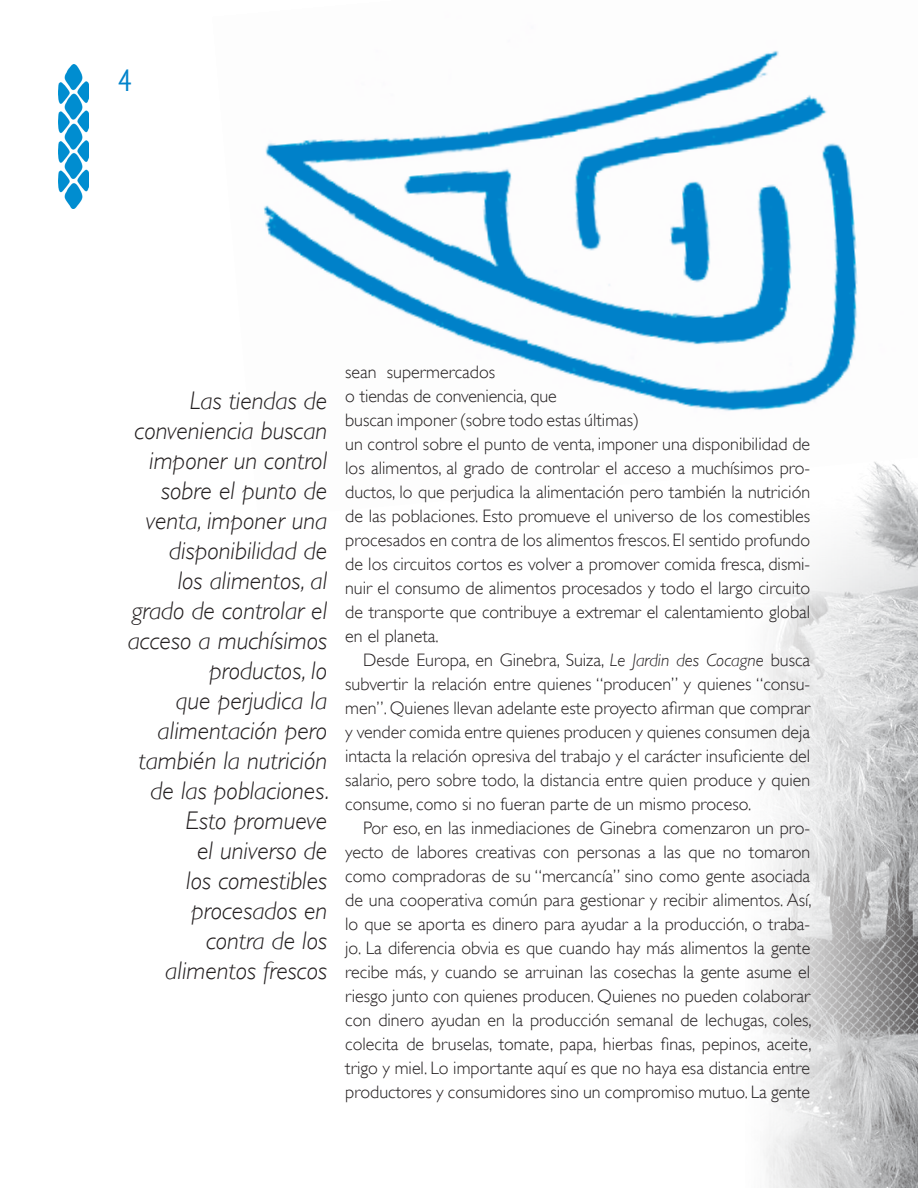
<style>
.page{position:relative;width:918px;height:1188px;background:#fff}
.page>*{position:absolute;margin:0;border:0;box-sizing:border-box;transform-origin:0 0}
.t1{font:condensed 30px "PT Sans";color:#0083cb}
.balazo{font:italic 300 25.5px/30px "Gill Sans";color:#231f20;text-align:right}
.cuerpo{font:300 18px/24px "Gill Sans";color:#231f20;text-align:justify}
.s1{font-style:italic}
</style>
<div class="page">
<img style="left:58px;top:65px;width:30px;height:143px">
<img style="left:763px;top:518px;width:155px;height:670px">
<img style="left:263px;top:50px;width:655px;height:468px">
<h1 class="t1" style="left:118px;top:61px;width:15px">4</h1>
<p class="balazo" style="left:128px;top:385px;width:203px">Las tiendas de conveniencia buscan imponer un control sobre el punto de venta, imponer una disponibilidad de<br>los alimentos, al grado de controlar el acceso a muchísimos productos, lo<br>que perjudica la alimentación pero también la nutrición de las poblaciones.<br>Esto promueve<br>el universo de<br>los comestibles procesados en<br>contra de los alimentos frescos</p>
<p class="cuerpo" style="left:345px;top:360px;width:467px;text-align:left">sean supermercados<br>o tiendas de conveniencia, que<br>buscan imponer (sobre todo estas últimas)<br>un control sobre el punto de venta, imponer una disponibilidad de los alimentos, al grado de controlar el acceso a muchísimos pro&shy;ductos, lo que perjudica la alimentación pero también la nutrición de las poblaciones. Esto promueve el universo de los comestibles procesados en contra de los alimentos frescos. El sentido profundo de los circuitos cortos es volver a promover comida fresca, dismi&shy;nuir el consumo de alimentos procesados y todo el largo circuito de transporte que contribuye a extremar el calentamiento global en el planeta.</p>
<p class="cuerpo" style="left:345px;top:648px;width:467px;text-indent:18px">Desde Europa, en Ginebra, Suiza, <span class="s1">Le Jardin des Cocagne</span> busca subvertir la relación entre quienes “producen” y quienes “consu&shy;men”. Quienes llevan adelante este proyecto afirman que comprar y vender comida entre quienes producen y quienes consumen deja intacta la relación opresiva del trabajo y el carácter insuficiente del salario, pero sobre todo, la distancia entre quien produce y quien consume, como si no fueran parte de un mismo proceso.</p>
<p class="cuerpo" style="left:345px;top:816px;width:468px;text-indent:18px">Por eso, en las inmediaciones de Ginebra comenzaron un pro&shy;yecto de labores creativas con personas a las que no tomaron como compradoras de su “mercancía” sino como gente asociada de una cooperativa común para gestionar y recibir alimentos. Así, lo que se aporta es dinero para ayudar a la producción, o traba&shy;jo. La diferencia obvia es que cuando hay más alimentos la gente recibe más, y cuando se arruinan las cosechas la gente asume el riesgo junto con quienes producen. Quienes no pueden colaborar con dinero ayudan en la producción semanal de lechugas, coles, colecita de bruselas, tomate, papa, hierbas finas, pepinos, aceite, trigo y miel. Lo importante aquí es que no haya esa distancia entre productores y consumidores sino un compromiso mutuo. La gente</p>
</div>
